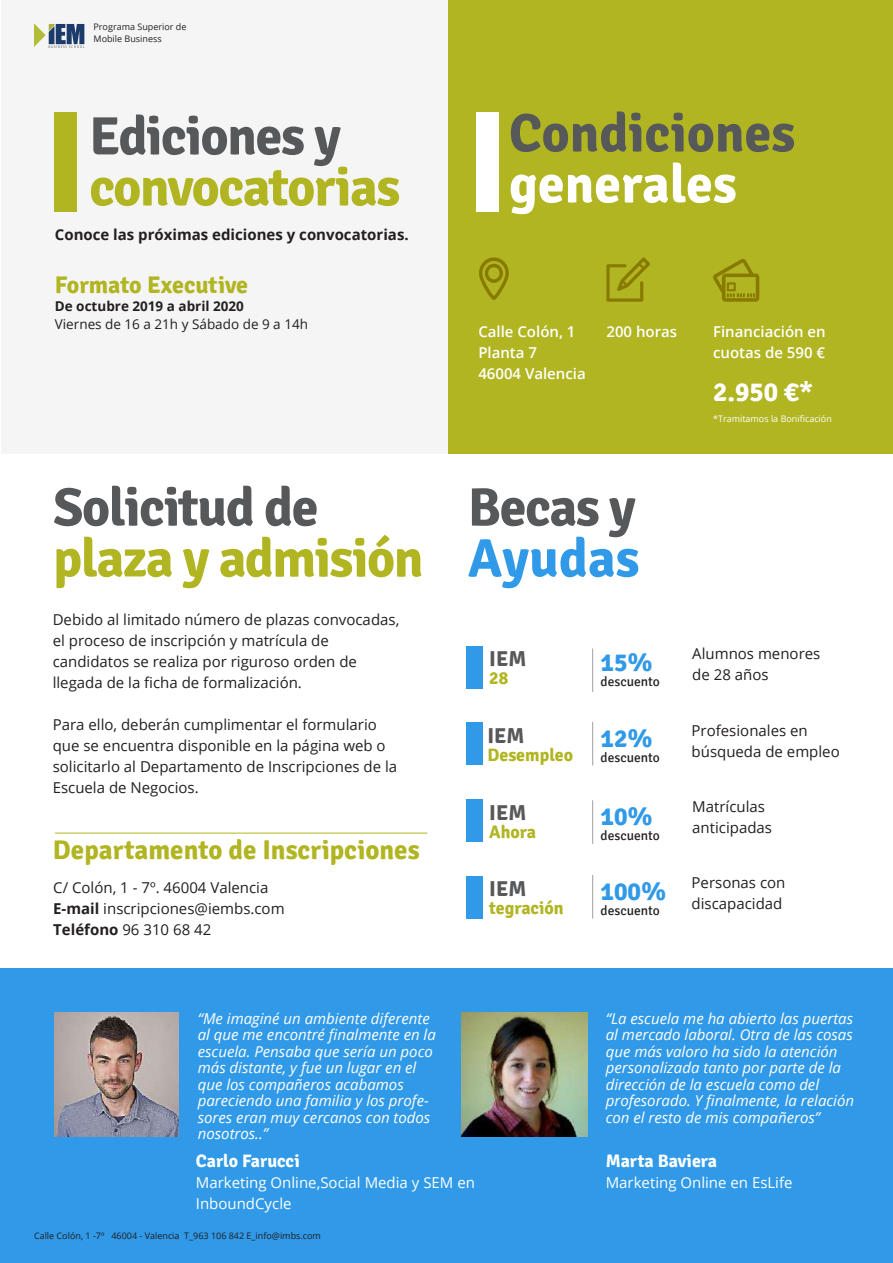
<style>
.page{position:relative;width:893px;height:1263px;background:#fff}
.page>*{position:absolute;margin:0;border:0;box-sizing:border-box;transform-origin:0 0}
.t1{font:700 54px "Signika";letter-spacing:-.025em;color:#57585a}
.t2{font:700 54px "Signika";letter-spacing:-.025em;color:#b0b521}
.t3{font:700 54px "Signika";color:#57585a}
.t4{font:700 54px "Signika";color:#fff}
.t5{font:700 54px "Signika";color:#3099e8}
.t6{font:700 27px "Signika";color:#b0b521}
.t7{font:700 27px "Signika";color:#fff}
.t8{font:700 25.5px "Signika";color:#3099e8}
.t9{font:700 24px "Signika";color:#b0b521}
.t10{font:700 21.45px "Signika";color:#57585a}
.t11{font:700 18px "Signika";color:#b0b521}
.t12{font:700 18px "Signika";color:#fff}
.t13{font:15px/21px "Open Sans";color:#231f20}
.t14{font:italic 15px/16.5px "Open Sans";color:#fff}
.t15{font:15px/21px "Open Sans";color:#fff}
.t16{font:600 15px/21px "Open Sans";color:#fff}
.t17{font:700 15px "Open Sans";color:#231f20}
.t18{font:13.5px "Signika";color:#231f20}
.t19{font:13.5px "Open Sans";color:#231f20}
.t20{font:700 13.5px "Open Sans";color:#231f20}
.t21{font:9px/12px "Open Sans";color:#231f20}
.t22{font:9px "Open Sans";color:#fff}
.s1{font-weight:700}
</style>
<div class="page">
<div style="left:0;top:968px;width:893px;height:295px;background:#3099e8"></div>
<hr style="left:55px;top:833px;width:372px;height:1px;background:#b0b521">
<img style="left:54px;top:1012px;width:125px;height:125px">
<img style="left:462px;top:1012px;width:125px;height:125px">
<div style="left:448px;top:0;width:445px;height:454px;background:#b0b521"></div>
<div style="left:1px;top:0;width:447px;height:454px;background:#f5f5f6"></div>
<svg style="left:479px;top:257px;width:30px;height:43px"></svg>
<svg style="left:606px;top:257px;width:44px;height:45px"></svg>
<svg style="left:713px;top:259px;width:46px;height:43px"></svg>
<div style="left:477px;top:112px;width:22px;height:100px;background:#fff"></div>
<div style="left:54px;top:112px;width:23px;height:100px;background:#b0b521"></div>
<hr style="left:592px;top:648px;width:1px;height:44px;background:#9d9fa2">
<hr style="left:592px;top:722px;width:1px;height:43px;background:#9d9fa2">
<hr style="left:592px;top:800px;width:1px;height:44px;background:#9d9fa2">
<hr style="left:592px;top:875px;width:1px;height:43px;background:#9d9fa2">
<div style="left:467px;top:647px;width:16px;height:42px;background:#3099e8"></div>
<div style="left:467px;top:723px;width:16px;height:42px;background:#3099e8"></div>
<div style="left:467px;top:800px;width:16px;height:42px;background:#3099e8"></div>
<div style="left:467px;top:876px;width:16px;height:42px;background:#3099e8"></div>
<svg style="left:34px;top:23px;width:50px;height:25px"></svg>
<p class="t21" style="left:94px;top:21px;width:94px">Programa Superior de<br>Mobile Business</p>
<h1 class="t1" style="left:89px;top:104px;width:253px">Ediciones y</h1>
<h1 class="t2" style="left:89px;top:155px;width:312px">convocatorias</h1>
<p class="t17" style="left:55px;top:224px;width:355px">Conoce las próximas ediciones y convocatorias.</p>
<h3 class="t9" style="left:55px;top:270px;width:195px">Formato Executive</h3>
<p class="t20" style="left:55px;top:296px;width:191px">De octubre 2019 a abril 2020</p>
<p class="t19" style="left:55px;top:315px;width:255px">Viernes de 16 a 21h y Sábado de 9 a 14h</p>
<h1 class="t1" style="left:53px;top:475px;width:267px">Solicitud de</h1>
<h1 class="t2" style="left:53px;top:526px;width:372px">plaza y admisión</h1>
<p class="t13" style="left:53px;top:609px;width:348px">Debido al limitado número de plazas convocadas, el proceso de inscripción y matrícula de candidatos se realiza por riguroso orden de llegada de la ficha de formalización.</p>
<p class="t13" style="left:53px;top:714px;width:346px">Para ello, deberán cumplimentar el formulario que se encuentra disponible en la página web o solicitarlo al Departamento de Inscripciones de la Escuela de Negocios.</p>
<h2 class="t6" style="left:53px;top:833px;width:368px">Departamento de Inscripciones</h2>
<p class="t13" style="left:53px;top:876px;width:233px">C/ Colón, 1 - 7º. 46004 Valencia<br><span class="s1">E-mail</span> inscripciones@iembs.com<br><span class="s1">Teléfono</span> 96 310 68 42</p>
<h1 class="t3" style="left:509px;top:101px;width:288px">Condiciones</h1>
<h1 class="t4" style="left:509px;top:152px;width:229px">generales</h1>
<p class="t16" style="left:478px;top:321px;width:109px">Calle Colón, 1<br>Planta 7<br>46004 Valencia</p>
<p class="t16" style="left:606px;top:321px;width:72px">200 horas</p>
<p class="t16" style="left:713px;top:321px;width:114px">Financiación en cuotas de 590 €</p>
<h2 class="t7" style="left:713px;top:376px;width:102px">2.950 €*</h2>
<p class="t22" style="left:713px;top:413px;width:120px">*Tramitamos la Bonificación</p>
<h1 class="t1" style="left:468px;top:475px;width:169px">Becas y</h1>
<h1 class="t5" style="left:468px;top:526px;width:173px">Ayudas</h1>
<h3 class="t10" style="left:489px;top:646px;width:39px">IEM</h3>
<p class="t11" style="left:489px;top:667px;width:21px">28</p>
<h3 class="t8" style="left:601px;top:647px;width:54px">15%</h3>
<p class="t18" style="left:601px;top:673px;width:61px">descuento</p>
<p class="t13" style="left:692px;top:642px;width:130px">Alumnos menores de 28 años</p>
<h3 class="t10" style="left:487px;top:723px;width:39px">IEM</h3>
<p class="t11" style="left:487px;top:744px;width:87px">Desempleo</p>
<h3 class="t8" style="left:601px;top:723px;width:54px">12%</h3>
<p class="t18" style="left:601px;top:750px;width:61px">descuento</p>
<p class="t13" style="left:692px;top:719px;width:150px">Profesionales en búsqueda de empleo</p>
<h3 class="t10" style="left:489px;top:800px;width:39px">IEM</h3>
<p class="t11" style="left:489px;top:821px;width:48px">Ahora</p>
<h3 class="t8" style="left:601px;top:801px;width:54px">10%</h3>
<p class="t18" style="left:601px;top:827px;width:61px">descuento</p>
<p class="t13" style="left:692px;top:795px;width:81px">Matrículas anticipadas</p>
<h3 class="t10" style="left:489px;top:876px;width:39px">IEM</h3>
<p class="t11" style="left:489px;top:897px;width:76px">tegración</p>
<h3 class="t8" style="left:601px;top:876px;width:67px">100%</h3>
<p class="t18" style="left:601px;top:903px;width:61px">descuento</p>
<p class="t13" style="left:692px;top:871px;width:95px">Personas con discapacidad</p>
<p class="t14" style="left:198px;top:1009px;width:240px">“Me imaginé un ambiente diferente al que me encontré finalmente en la escuela. Pensaba que sería un poco más distante, y fue un lugar en el que los compañeros acabamos pareciendo una familia y los profe&shy;sores eran muy cercanos con todos nosotros..”</p>
<p class="t12" style="left:196px;top:1150px;width:105px">Carlo Farucci</p>
<p class="t15" style="left:196px;top:1172px;width:281px">Marketing Online,Social Media y SEM en<br>InboundCycle</p>
<p class="t21" style="left:34px;top:1229px;width:288px">Calle Colón, 1 -7º 46004 - Valencia T_963 106 842 E_info@imbs.com</p>
<p class="t14" style="left:606px;top:1009px;width:250px">“La escuela me ha abierto las puertas al mercado laboral. Otra de las cosas que más valoro ha sido la atención personalizada tanto por parte de la dirección de la escuela como del profesorado. Y finalmente, la relación con el resto de mis compañeros”</p>
<p class="t12" style="left:606px;top:1150px;width:113px">Marta Baviera</p>
<p class="t15" style="left:606px;top:1172px;width:188px">Marketing Online en EsLife</p>
</div>
